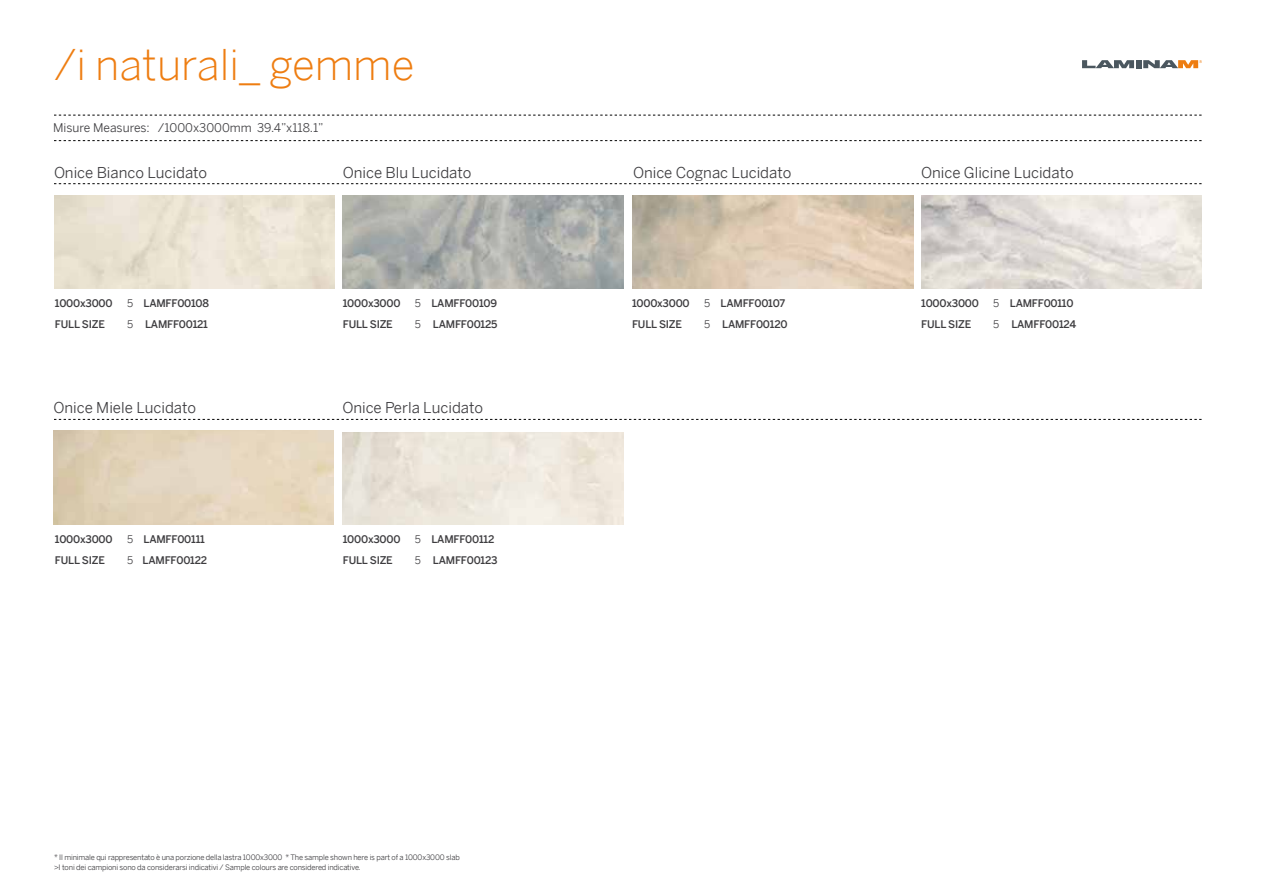
<style>
.page{position:relative;width:1263px;height:893px;background:#fff}
.page>*{position:absolute;margin:0;border:0;box-sizing:border-box;transform-origin:0 0}
.t1{font:300 42.3px "Benton Sans";color:#ee7d11}
.t2{font:15px "Benton Sans";color:#3e3d40}
.t3{font:12px "Benton Sans";color:#3e3d40}
.t4{font:500 10.5px "Benton Sans";letter-spacing:-.02em;color:#3e3d40}
.t5{font:7.5px/9.3px "Benton Sans";letter-spacing:-.02em;color:#3e3d40}
.s1{font-weight:400}
</style>
<div class="page">
<svg style="left:54px;top:115px;width:1148px;height:1px"></svg>
<svg style="left:54px;top:140px;width:1148px;height:1px"></svg>
<svg style="left:54px;top:183px;width:1148px;height:1px"></svg>
<svg style="left:54px;top:419px;width:1148px;height:1px"></svg>
<svg style="left:1082px;top:60px;width:52px;height:8px"></svg>
<div style="left:1136px;top:60px;width:5px;height:8px;background:#4b575f"></div>
<svg style="left:1143px;top:60px;width:59px;height:8px"></svg>
<img style="left:343px;top:195px;width:280px;height:94px">
<img style="left:921px;top:195px;width:281px;height:94px">
<h1 class="t1" style="left:54px;top:40px;width:362px">/i naturali_ gemme</h1>
<p class="t3" style="left:53px;top:120px;width:272px">Misure Measures: /1000x3000mm 39.4”x118.1”</p>
<h2 class="t2" style="left:54px;top:163px;width:155px">Onice Bianco Lucidato</h2>
<h2 class="t2" style="left:343px;top:163px;width:130px">Onice Blu Lucidato</h2>
<h2 class="t2" style="left:633px;top:163px;width:160px">Onice Cognac Lucidato</h2>
<h2 class="t2" style="left:921px;top:163px;width:154px">Onice Glicine Lucidato</h2>
<p class="t4" style="left:55px;top:297px;width:59px">1000x3000</p>
<p class="t4" style="left:127px;top:297px;width:84px"><span class="s1">5</span> LAMFF00108</p>
<p class="t4" style="left:55px;top:318px;width:51px">FULL SIZE</p>
<p class="t4" style="left:127px;top:318px;width:83px"><span class="s1">5</span> LAMFF00121</p>
<p class="t4" style="left:343px;top:297px;width:59px">1000x3000</p>
<p class="t4" style="left:415px;top:297px;width:84px"><span class="s1">5</span> LAMFF00109</p>
<p class="t4" style="left:343px;top:318px;width:51px">FULL SIZE</p>
<p class="t4" style="left:415px;top:318px;width:84px"><span class="s1">5</span> LAMFF00125</p>
<h2 class="t2" style="left:54px;top:399px;width:144px">Onice Miele Lucidato</h2>
<h2 class="t2" style="left:342px;top:399px;width:142px">Onice Perla Lucidato</h2>
<p class="t4" style="left:55px;top:533px;width:59px">1000x3000</p>
<p class="t4" style="left:127px;top:533px;width:79px"><span class="s1">5</span> LAMFF00111</p>
<p class="t4" style="left:55px;top:554px;width:51px">FULL SIZE</p>
<p class="t4" style="left:127px;top:554px;width:82px"><span class="s1">5</span> LAMFF00122</p>
<p class="t4" style="left:343px;top:533px;width:59px">1000x3000</p>
<p class="t4" style="left:415px;top:533px;width:81px"><span class="s1">5</span> LAMFF00112</p>
<p class="t4" style="left:343px;top:554px;width:51px">FULL SIZE</p>
<p class="t4" style="left:415px;top:554px;width:84px"><span class="s1">5</span> LAMFF00123</p>
<p class="t5" style="left:54px;top:853px;width:407px">* Il minimale qui rappresentato è una porzione della lastra 1000x3000 * The sample shown here is part of a 1000x3000 slab &gt;I toni dei campioni sono da considerarsi indicativi / Sample colours are considered indicative.</p>
<p class="t4" style="left:632px;top:297px;width:59px">1000x3000</p>
<p class="t4" style="left:704px;top:297px;width:82px"><span class="s1">5</span> LAMFF00107</p>
<p class="t4" style="left:632px;top:318px;width:51px">FULL SIZE</p>
<p class="t4" style="left:704px;top:318px;width:85px"><span class="s1">5</span> LAMFF00120</p>
<p class="t4" style="left:921px;top:297px;width:59px">1000x3000</p>
<p class="t4" style="left:993px;top:297px;width:82px"><span class="s1">5</span> LAMFF00110</p>
<p class="t4" style="left:921px;top:318px;width:51px">FULL SIZE</p>
<p class="t4" style="left:993px;top:318px;width:84px"><span class="s1">5</span> LAMFF00124</p>
</div>
